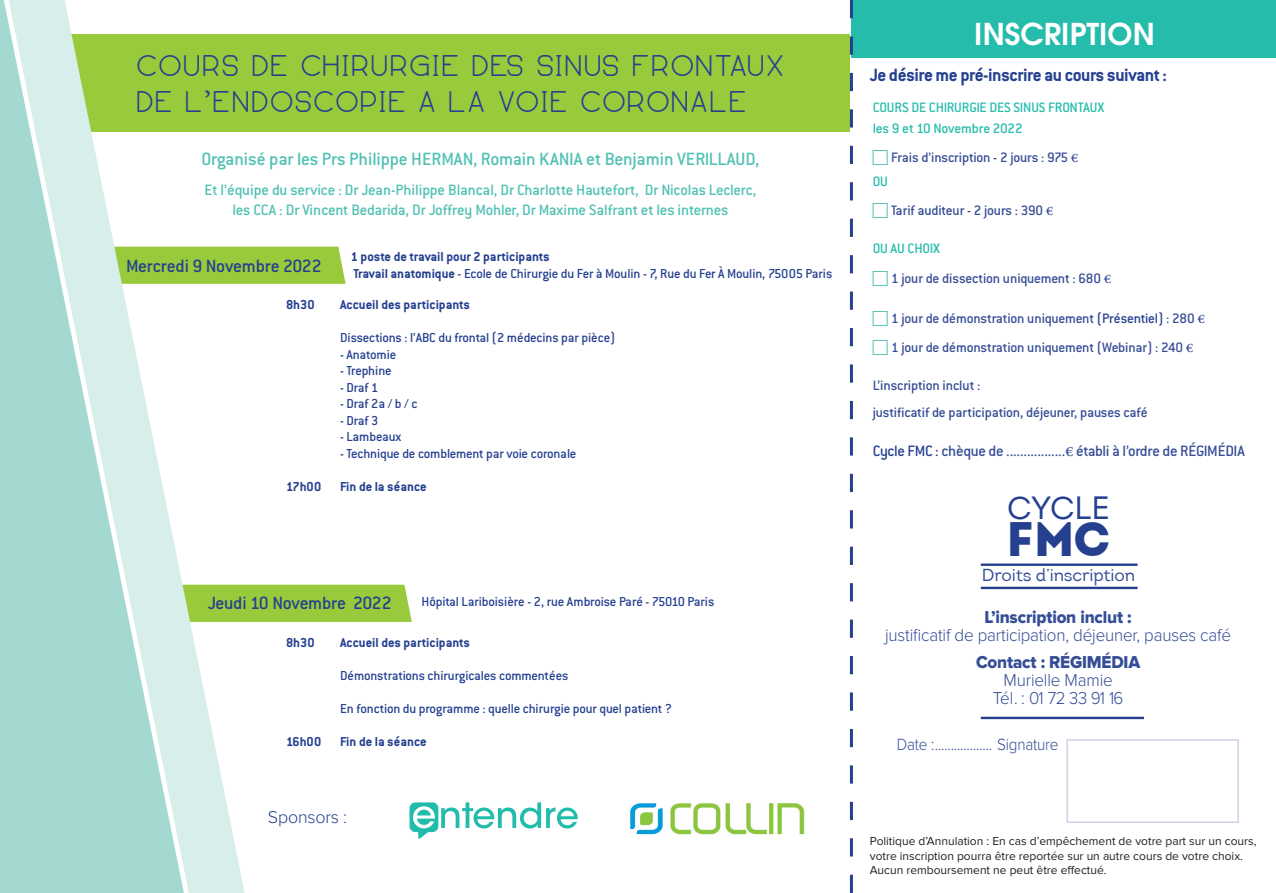
<style>
.page{position:relative;width:1276px;height:893px;background:#fff}
.page>*{position:absolute;margin:0;border:0;box-sizing:border-box;transform-origin:0 0}
.t1{font:900 48.15px "Intro";color:#25408f}
.t2{font:32.1px "Intro";color:#25408f}
.t3{font:30px "Mooka";letter-spacing:.05em;color:#25408f}
.t4{font:700 30px "Te X Gyre Adventor";color:#fff}
.t5{font:500 19.5px "Conduit ITC";color:#50c1b3}
.t6{font:500 19.5px "Conduit ITC";letter-spacing:-.015em;color:#25408f}
.t7{font:700 19.5px "Conduit ITC";letter-spacing:-.025em;color:#25408f}
.t8{font:300 17.85px/18.1px "Proxima Nova";letter-spacing:-.01em;color:#354d96;text-align:center;scale:.95 1}
.t9{font:17.85px "Proxima Nova Extrabld";letter-spacing:-.01em;color:#354d96;scale:.95 1}
.t10{font:300 17.85px "Proxima Nova";letter-spacing:-.01em;color:#25408f}
.t11{font:17.4px "Intro";letter-spacing:-.01em;color:#354d96}
.t12{font:300 16.95px "Proxima Nova";letter-spacing:-.01em;color:#354d96;scale:.9 1}
.t13{font:500 16.5px/19.8px "Conduit ITC";letter-spacing:-.01em;color:#50c1b3;text-align:center}
.t14{font:500 16.5px "Conduit ITC";letter-spacing:-.025em;color:#354d96}
.t15{font:500 15px/29.5px "Conduit ITC";letter-spacing:-.015em;color:#354d96}
.t16{font:500 15px "Conduit ITC";letter-spacing:-.015em;color:#25bcac}
.t17{font:500 14.25px/17.1px "Conduit ITC";letter-spacing:-.01em;color:#25408f}
.t18{font:700 14.25px "Conduit ITC";color:#25408f}
.t19{font:12px/14.4px "Proxima Nova";color:#231f20}
.s1{font-family:"Adobe Hebrew"}
.s2{font-weight:700}
.s3{color:#25bcac}
.s4{font-family:"Adobe Hebrew";font-weight:400}
.s5{color:#25408f}
</style>
<div class="page">
<div style="left:245px;top:585px;width:167px;height:37px;background:#99ca3b"></div>
<div style="left:245px;top:247px;width:100px;height:37px;background:#99ca3b"></div>
<div style="left:35px;top:34px;width:815px;height:98px;background:#99ca3b"></div>
<svg style="left:184px;top:246px;width:61px;height:647px"></svg>
<svg style="left:0;top:0;width:184px;height:893px;fill:#a4d9d2"></svg>
<hr style="left:981px;top:717px;width:163px;height:2px;background:#25408f">
<hr style="left:981px;top:563px;width:156px;height:3px;background:#25408f">
<hr style="left:981px;top:587px;width:156px;height:2px;background:#25408f">
<div style="left:1066px;top:739px;width:172px;height:84px;border:1px solid #c7c7e0"></div>
<div style="left:851px;top:0;width:425px;height:57px;background:#25bcac"></div>
<svg style="left:850px;top:0;width:3px;height:893px"></svg>
<img style="left:630px;top:803px;width:175px;height:32px">
<svg style="left:410px;top:802px;width:168px;height:37px"></svg>
<h3 class="t3" style="left:136px;top:45px;width:234px">COURS DE CHIRUR</h3>
<h3 class="t3" style="left:409px;top:45px;width:80px">GIE DES</h3>
<h3 class="t3" style="left:536px;top:45px;width:249px">SINUS FRONTAUX</h3>
<h3 class="t3" style="left:136px;top:81px;width:137px">DE L<span class="s1">’</span>ENDOSCOP</h3>
<h3 class="t3" style="left:378px;top:81px;width:225px">IE À LA VOIE CORO</h3>
<h3 class="t3" style="left:671px;top:81px;width:74px">NALE</h3>
<h3 class="t5" style="left:201px;top:148px;width:559px">Organisé par les Prs Philippe Herman, Romain KANIA et Benjamin Verillaud,</h3>
<p class="t13" style="left:204px;top:180px;width:553px">Et l’équipe du service : Dr Jean-Philippe Blancal, Dr Charlotte Hautefort, Dr Nicolas Leclerc, les CCA : Dr Vincent Bedarida, Dr Joffrey Mohler, Dr Maxime Salfrant et les internes</p>
<h3 class="t6" style="left:126px;top:255px;width:197px">Mercredi 9 Novembre 2022</h3>
<p class="t17" style="left:351px;top:248px;width:483px"><span class="s2">1 poste de travail pour 2 participants<br>Travail anatomique</span> - Ecole de Chirurgie du Fer à Moulin - 7, Rue du Fer À Moulin, 75005 Paris</p>
<p class="t18" style="left:286px;top:296px;width:30px">8h30</p>
<p class="t18" style="left:340px;top:296px;width:131px">Accueil des participants</p>
<p class="t17" style="left:286px;top:329px;width:22px">D</p>
<p class="t17" style="left:347px;top:329px;width:269px">issections : l’ABC du frontal (2 médecins par pièce)</p>
<p class="t17" style="left:340px;top:346px;width:58px">- Anatomie</p>
<p class="t17" style="left:340px;top:362px;width:53px">- Trephine</p>
<p class="t17" style="left:340px;top:379px;width:40px">- Draf 1</p>
<p class="t17" style="left:340px;top:395px;width:79px">- Draf 2a / b / c</p>
<p class="t17" style="left:340px;top:412px;width:40px">- Draf 3</p>
<p class="t17" style="left:340px;top:428px;width:63px">- Lambeaux</p>
<p class="t17" style="left:340px;top:445px;width:238px">- Technique de comblement par voie coronale</p>
<p class="t18" style="left:286px;top:478px;width:37px">17h00</p>
<p class="t18" style="left:340px;top:478px;width:88px">Fin de la séance</p>
<h3 class="t6" style="left:208px;top:591px;width:185px">Jeudi 10 Novembre 2022</h3>
<p class="t17" style="left:421px;top:593px;width:294px">Hôpital Lariboisière - 2, rue Ambroise Paré - 75010 Paris</p>
<p class="t18" style="left:286px;top:634px;width:30px">8h30</p>
<p class="t18" style="left:340px;top:634px;width:131px">Accueil des participants</p>
<p class="t17" style="left:286px;top:666px;width:22px">D</p>
<p class="t17" style="left:347px;top:666px;width:222px">émonstrations chirurgicales commentées</p>
<p class="t17" style="left:286px;top:699px;width:22px">E</p>
<p class="t17" style="left:347px;top:699px;width:327px">n fonction du programme : quelle chirurgie pour quel patient ?</p>
<p class="t18" style="left:286px;top:733px;width:37px">16h00</p>
<p class="t18" style="left:340px;top:733px;width:88px">Fin de la séance</p>
<p class="t10" style="left:268px;top:806px;width:81px">Sponsors :</p>
<h3 class="t4" style="left:974px;top:7px;width:182px">INSCRIPTION</h3>
<h3 class="t7" style="left:870px;top:64px;width:299px">Je désire me pré-inscrire au cours suivant :</h3>
<p class="t16" style="left:873px;top:99px;width:190px">cours de CHIRURGIE DES SINUS FRONTAU</p>
<p class="t16" style="left:1097px;top:99px;width:8px">X</p>
<p class="t15" style="left:891px;top:113px;width:189px;text-indent:-18px"><span class="s3">les 9 et 10 Novembre 2022<br></span>Frais d’inscription - 2 jours : 975 <span class="s4">€</span></p>
<p class="t16" style="left:873px;top:173px;width:17px">ou</p>
<p class="t15" style="left:891px;top:196px;width:164px">Tarif auditeur - 2 jours : 390 <span class="s4">€</span></p>
<p class="t15" style="left:891px;top:234px;width:221px;text-indent:-18px"><span class="s3">Ou au choix<br></span>1 jour de dissection uniquement : 680 <span class="s4">€</span></p>
<p class="t15" style="left:891px;top:303px;width:315px">1 jour de démonstration uniquement <span class="s5">(Présentiel)</span> : 280 <span class="s4">€<br></span>1 jour de démonstration uniquement (Webinar) : 240 <span class="s4">€</span></p>
<p class="t15" style="left:873px;top:372px;width:276px;line-height:26.5px">L’inscription inclut :<br>justificatif de participation, déjeuner, pauses café</p>
<p class="t14" style="left:873px;top:442px;width:373px"><span class="s5">Cycle FMC :</span> chèque de .................<span class="s4">€</span> établi à l’ordre de RÉGIMÉDIA</p>
<h2 class="t2" style="left:1007px;top:488px;width:104px">Cyc le</h2>
<h1 class="t1" style="left:1007px;top:508px;width:105px">FMC</h1>
<p class="t11" style="left:982px;top:564px;width:155px">Droits d’inscription</p>
<p class="t9" style="left:984px;top:607px;width:156px">L’inscription inclut :</p>
<p class="t8" style="left:885px;top:626px;width:366px">justificatif de participation, déjeuner, pauses café</p>
<p class="t9" style="left:976px;top:652px;width:174px">Contact : RÉGIMÉDIA</p>
<p class="t8" style="left:993px;top:671px;width:139px">Murielle Mamie<br>Tél. : 01 72 33 91 16</p>
<p class="t12" style="left:897px;top:735px;width:181px">Date :.................. Signature</p>
<p class="t19" style="left:870px;top:834px;width:388px">Politique d’Annulation : En cas d’empêchement de votre part sur un cours, votre inscription pourra être reportée sur un autre cours de votre choix.<br>Aucun remboursement ne peut être effectué.</p>
</div>
